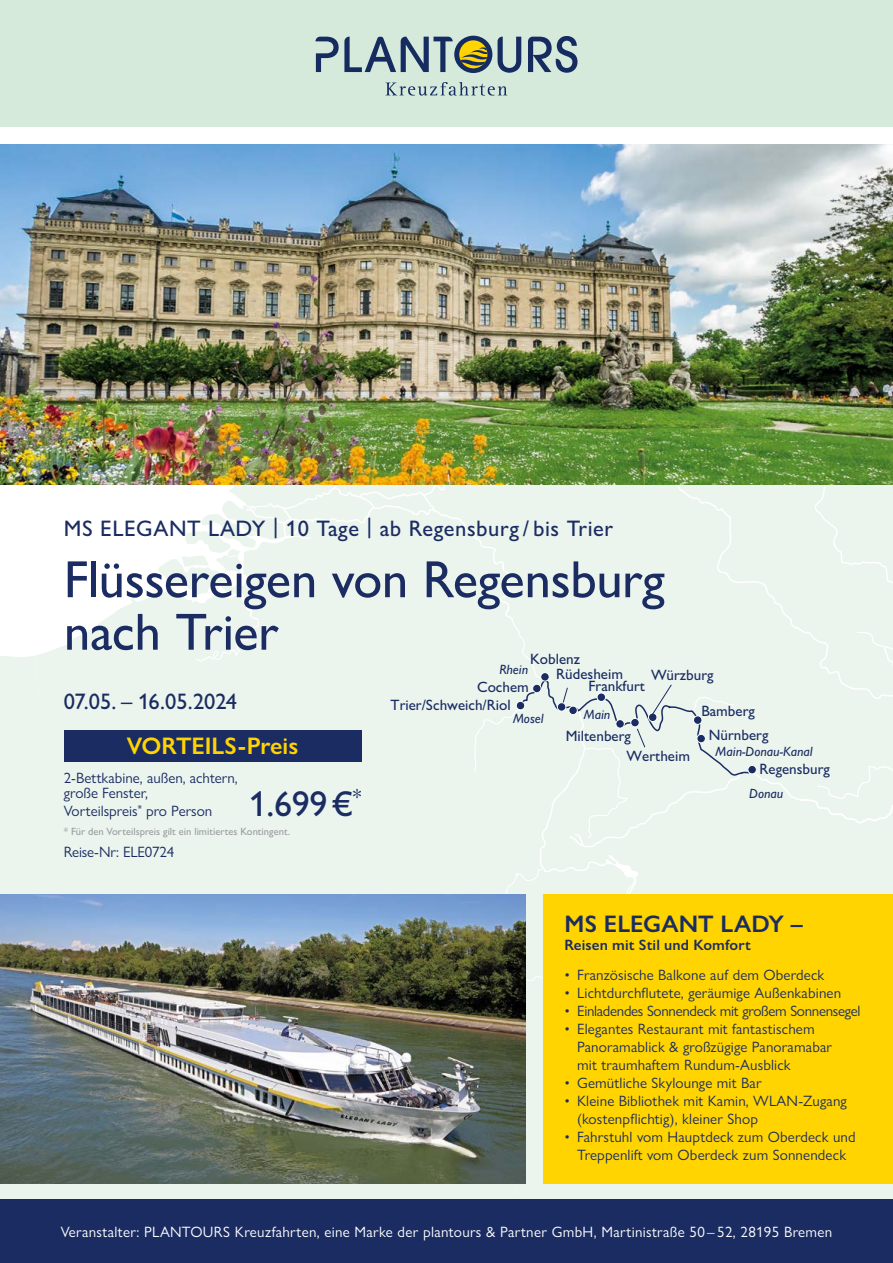
<style>
.page{position:relative;width:893px;height:1263px;background:#fff}
.page>*{position:absolute;margin:0;border:0;box-sizing:border-box;transform-origin:0 0}
.t1{font:500 52.5px/52.5px "Gill Sans Nova";letter-spacing:-.01em;color:#1b2c62}
.t2{font:500 36px "Gill Sans Nova";color:#1b2c62}
.t3{font:600 24px "Gill Sans Nova";color:#ffd400}
.t4{font:600 24px "Gill Sans Nova";letter-spacing:.005em;color:#1b2c62}
.t5{font:500 22.5px "Gill Sans Nova";letter-spacing:.025em;color:#1b2c62}
.t6{font:500 22.5px "Gill Sans Nova";letter-spacing:-.005em;color:#1b2c62}
.t7{font:15px/18px "Gill Sans Nova";letter-spacing:.01em;color:#1b2c62}
.t8{font:500 15px/18.8px "Gill Sans Nova";color:#1b2c62}
.t9{font:15px "Gill Sans Nova";letter-spacing:.02em;color:#fff}
.t10{font:15px "Gill Sans Nova";letter-spacing:-.02em;color:#1b2c62}
.t11{font:600 15px "Gill Sans Nova";letter-spacing:.01em;color:#1b2c62}
.t12{font:15px "Gill Sans Nova";letter-spacing:-.01em;color:#1b2c62}
.t13{font:italic 500 13.5px "Gill Sans Nova";color:#1b2c62}
.t14{font:500 10.5px "Gill Sans Nova";color:#9c9c9d}
</style>
<div class="page">
<div style="left:0;top:656px;width:371px;height:543px;background:#ebf5ee"></div>
<div style="left:33px;top:642px;width:37px;height:252px;background:#ebf5ee"></div>
<svg style="left:371px;top:990px;width:465px;height:209px;background:#e3ecdf"></svg>
<div style="left:70px;top:216px;width:458px;height:757px;background:#ebf5ee"></div>
<svg style="left:69px;top:485px;width:62px;height:157px;fill:#fff"></svg>
<svg style="left:131px;top:485px;width:762px;height:505px"></svg>
<div style="left:597px;top:693px;width:9px;height:9px;background:#1b2c62;border:1px solid #fff;border-radius:50%"></div>
<div style="left:557px;top:702px;width:9px;height:9px;background:#1b2c62;border:1px solid #fff;border-radius:50%"></div>
<div style="left:532px;top:684px;width:9px;height:9px;background:#1b2c62;border:1px solid #fff;border-radius:50%"></div>
<div style="left:516px;top:701px;width:9px;height:9px;background:#1b2c62;border:1px solid #fff;border-radius:50%"></div>
<img style="left:0;top:144px;width:893px;height:341px">
<img style="left:0;top:894px;width:525px;height:289px">
<div style="left:0;top:1199px;width:893px;height:64px;background:#1b2c62"></div>
<div style="left:0;top:0;width:893px;height:127px;background:#d6eadc"></div>
<svg style="left:498px;top:37px;width:23px;height:36px"></svg>
<svg style="left:528px;top:36px;width:49px;height:37px"></svg>
<svg style="left:315px;top:36px;width:177px;height:37px"></svg>
<svg style="left:385px;top:82px;width:122px;height:14px"></svg>
<div style="left:64px;top:730px;width:297px;height:32px;background:#1b2c62"></div>
<div style="left:543px;top:894px;width:350px;height:289px;background:#ffd400"></div>
<h3 class="t5" style="left:64px;top:515px;width:551px">MS ELEGANT LADY | 10 Tage | ab Regensburg / bis Trier</h3>
<h1 class="t1" style="left:64px;top:553px;width:602px">Flüssereigen von Regensburg nach Trier</h1>
<h3 class="t6" style="left:64px;top:687px;width:175px">07.05. – 16.05.2024</h3>
<h3 class="t3" style="left:127px;top:731px;width:173px">VORTEILS-Preis</h3>
<p class="t7" style="left:64px;top:770px;width:176px;line-height:15px">2-Bettkabine, außen, achtern, große Fenster,</p>
<p class="t7" style="left:64px;top:802px;width:150px">Vorteilspreis<sup>*</sup> pro Person</p>
<h2 class="t2" style="left:249px;top:782px;width:114px">1.699€<sup>*</sup></h2>
<p class="t14" style="left:64px;top:825px;width:228px">* Für den Vorteilspreis gilt ein limitiertes Kontingent.</p>
<p class="t12" style="left:64px;top:843px;width:112px">Reise-Nr: ELE0724</p>
<p class="t8" style="left:530px;top:649px;width:51px">Koblenz</p>
<p class="t13" style="left:499px;top:661px;width:30px">Rhein</p>
<p class="t8" style="left:556px;top:664px;width:68px">Rüdesheim</p>
<p class="t8" style="left:651px;top:665px;width:64px">Würzburg</p>
<p class="t8" style="left:589px;top:676px;width:58px">Frankfurt</p>
<p class="t8" style="left:391px;top:677px;width:140px;text-indent:86px">Cochem<br>Trier/Schweich/Riol</p>
<p class="t13" style="left:513px;top:711px;width:32px">Mosel</p>
<p class="t8" style="left:701px;top:701px;width:55px">Bamberg</p>
<p class="t13" style="left:584px;top:706px;width:28px">Main</p>
<p class="t8" style="left:566px;top:727px;width:67px">Miltenberg</p>
<p class="t8" style="left:627px;top:746px;width:65px">Wertheim</p>
<p class="t8" style="left:709px;top:725px;width:61px">Nürnberg</p>
<p class="t13" style="left:716px;top:743px;width:99px">Main-Donau-Kanal</p>
<p class="t8" style="left:759px;top:760px;width:72px">Regensburg</p>
<p class="t13" style="left:749px;top:785px;width:36px">Donau</p>
<h3 class="t4" style="left:564px;top:909px;width:240px">MS ELEGANT LADY –</h3>
<p class="t11" style="left:564px;top:935px;width:188px">Reisen mit Stil und Komfort</p>
<p class="t7" style="left:564px;top:966px;width:261px">• Französische Balkone auf dem Oberdeck</p>
<p class="t7" style="left:564px;top:984px;width:278px">• Lichtdurchflutete, geräumige Außenkabinen</p>
<p class="t10" style="left:564px;top:1002px;width:298px">• Einladendes Sonnendeck mit großem Sonnensegel</p>
<p class="t7" style="left:577px;top:1020px;width:257px;text-indent:-13px">• Elegantes Restaurant mit fantastischem<br>Panoramablick &amp; großzügige Panoramabar mit traumhaftem Rundum-Ausblick</p>
<p class="t7" style="left:564px;top:1074px;width:199px">• Gemütliche Skylounge mit Bar</p>
<p class="t7" style="left:577px;top:1092px;width:271px;text-indent:-13px">• Kleine Bibliothek mit Kamin, WLAN-Zugang (kostenpflichtig), kleiner Shop</p>
<p class="t7" style="left:564px;top:1128px;width:293px;text-align:center">• Fahrstuhl vom Hauptdeck zum Oberdeck und<br>Treppenlift vom Oberdeck zum Sonnendeck</p>
<p class="t9" style="left:61px;top:1223px;width:773px">Veranstalter: PLANTOURS Kreuzfahrten, eine Marke der plantours &amp; Partner GmbH, Martinistraße 50 – 52, 28195 Bremen</p>
</div>
